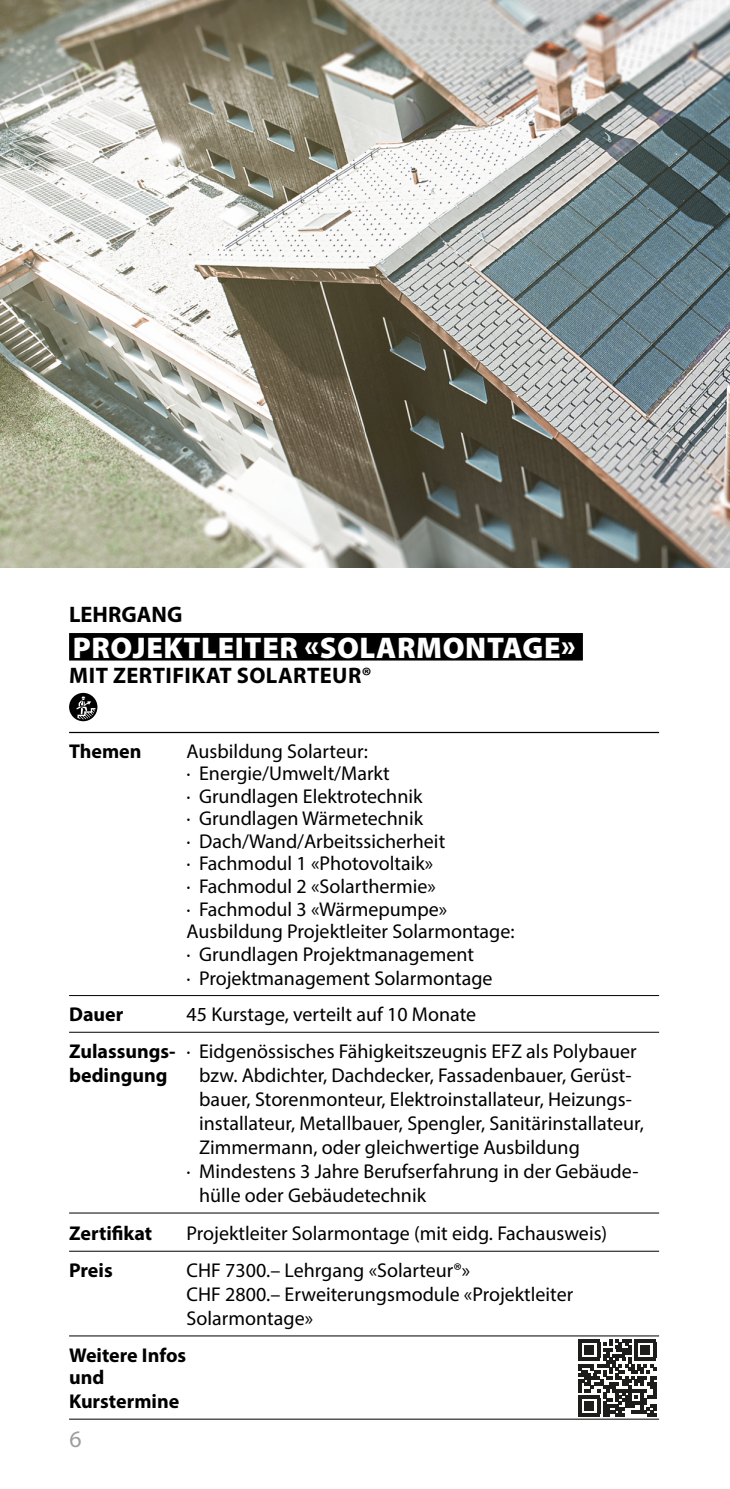
<style>
.page{position:relative;width:730px;height:1489px;background:#fff}
.page>*{position:absolute;margin:0;border:0;box-sizing:border-box;transform-origin:0 0}
.t1{font:900 30px "Myriad Pro";letter-spacing:.02em;color:#fff}
.t2{font:23.75px "Myriad Pro";color:#9d9d9c}
.t3{font:700 22.5px "Myriad Pro";letter-spacing:.02em;color:#000}
.t4{font:700 22.5px "Myriad Pro";color:#000}
.t5{font:20px/22.8px "Myriad Pro";color:#000}
.t6{font:700 20px/23.2px "Myriad Pro";color:#000}
.s1{font-weight:700}
</style>
<div class="page">
<div style="left:69px;top:633px;width:514px;height:27px;background:#000"></div>
<hr style="left:69px;top:731px;width:590px;height:2px;background:#000">
<hr style="left:69px;top:995px;width:590px;height:1px;background:#000">
<hr style="left:69px;top:1031px;width:590px;height:1px;background:#000">
<hr style="left:69px;top:1212px;width:590px;height:1px;background:#000">
<hr style="left:69px;top:1250px;width:590px;height:1px;background:#000">
<hr style="left:69px;top:1335px;width:590px;height:1px;background:#000">
<hr style="left:69px;top:1418px;width:590px;height:1px;background:#000">
<div style="left:69px;top:693px;width:28px;height:28px;background:#000;border-radius:50%"></div>
<svg style="left:76px;top:696px;width:20px;height:23px"></svg>
<svg style="left:578px;top:1339px;width:78px;height:77px"></svg>
<hr style="left:578px;top:1413px;width:22px;height:3px;background:#1d1d1b">
<div style="left:585px;top:1401px;width:9px;height:9px;background:#1d1d1b"></div>
<img style="left:0;top:0;width:730px;height:567px">
<p class="t4" style="left:69px;top:599px;width:115px">LEHRGANG</p>
<h1 class="t1" style="left:73px;top:627px;width:504px">PROJEKTLEITER «SOLARMONTAGE»</h1>
<p class="t3" style="left:69px;top:660px;width:304px">MIT ZERTIFIKAT SOLARTEUR®</p>
<p class="t6" style="left:69px;top:739px;width:74px">Themen</p>
<p class="t5" style="left:187px;top:739px;width:329px">Ausbildung Solarteur:<br>· Energie/Umwelt/Markt<br>· Grundlagen Elektrotechnik<br>· Grundlagen Wärmetechnik<br>· Dach/Wand/Arbeitssicherheit<br>· Fachmodul 1 «Photovoltaik»<br>· Fachmodul 2 «Solarthermie»<br>· Fachmodul 3 «Wärmepumpe»<br>Ausbildung Projektleiter Solarmontage: · Grundlagen Projektmanagement<br>· Projektmanagement Solarmontage</p>
<p class="t6" style="left:69px;top:1002px;width:56px">Dauer</p>
<p class="t5" style="left:69px;top:995px;width:569px;line-height:36.8px;text-indent:118px">45 Kurstage, verteilt auf 10 Monate<br><span class="s1">Zulassungs-</span> · Eidgenössisches Fähigkeitszeugnis EFZ als Polybauer</p>
<p class="t6" style="left:69px;top:1062px;width:100px">bedingung</p>
<p class="t5" style="left:199px;top:1063px;width:434px">bzw. Abdichter, Dachdecker, Fassadenbauer, Gerüst-</p>
<p class="t5" style="left:199px;top:1087px;width:434px">bauer, Storenmonteur, Elektroinstallateur, Heizungs-</p>
<p class="t5" style="left:199px;top:1111px;width:446px">installateur, Metallbauer, Spengler, Sanitärinstallateur,</p>
<p class="t5" style="left:199px;top:1135px;width:382px">Zimmermann, oder gleichwertige Ausbildung</p>
<p class="t5" style="left:187px;top:1159px;width:453px">· Mindestens 3 Jahre Berufserfahrung in der Gebäude-</p>
<p class="t5" style="left:199px;top:1183px;width:228px">hülle oder Gebäudetechnik</p>
<p class="t6" style="left:69px;top:1221px;width:85px">Zertifikat</p>
<p class="t5" style="left:187px;top:1221px;width:422px">Projektleiter Solarmontage (mit eidg. Fachausweis)</p>
<p class="t6" style="left:69px;top:1257px;width:45px">Preis</p>
<p class="t5" style="left:187px;top:1257px;width:388px;line-height:24px">CHF 7300.– Lehrgang «Solarteur®»<br>CHF 2800.– Erweiterungsmodule «Projektleiter<br>Solarmontage»</p>
<p class="t6" style="left:69px;top:1342px;width:119px">Weitere Infos und<br>Kurstermine</p>
<p class="t2" style="left:69px;top:1423px;width:14px">6</p>
</div>
